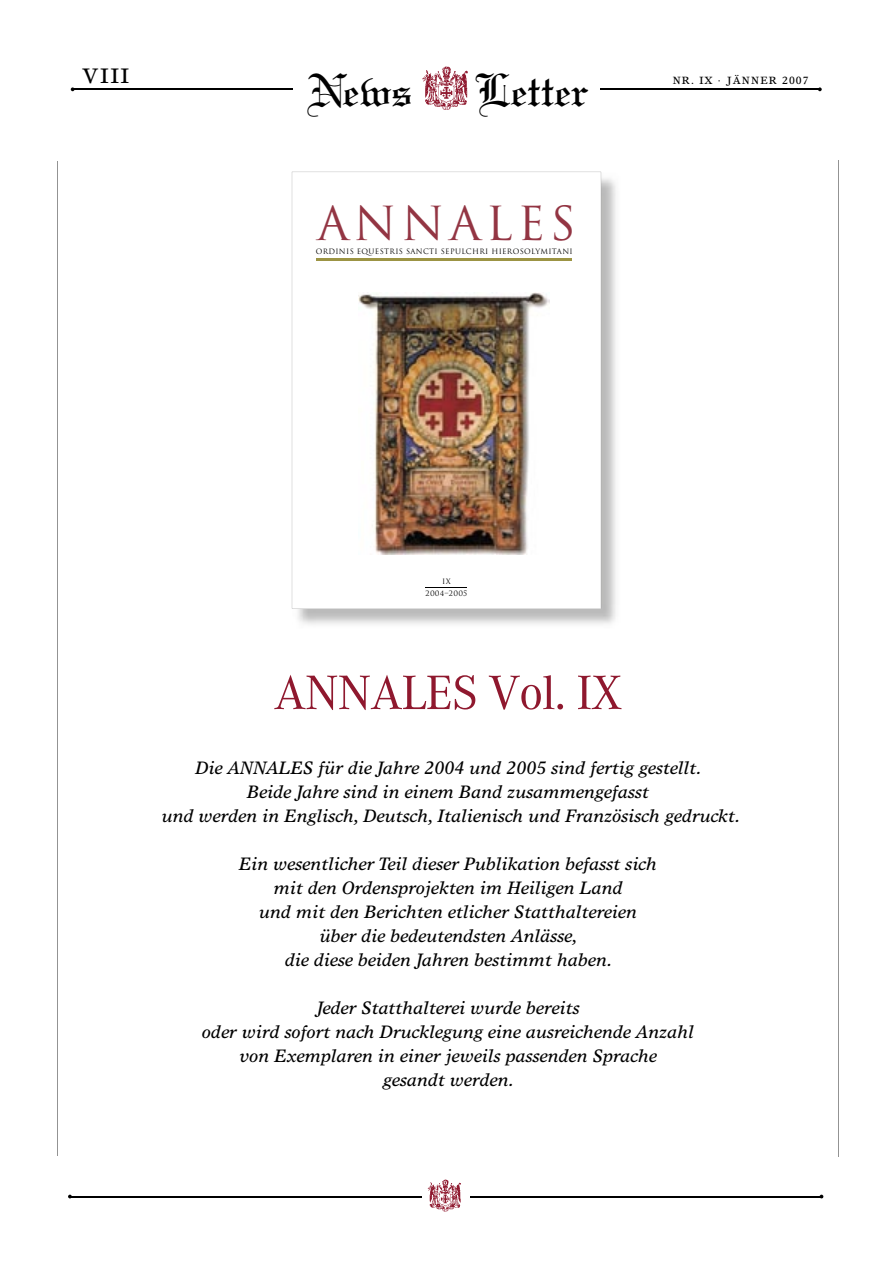
<style>
.page{position:relative;width:893px;height:1263px;background:#fff}
.page>*{position:absolute;margin:0;border:0;box-sizing:border-box;transform-origin:0 0}
.t1{font:49.95px "Corporate A";letter-spacing:-.02em;color:#8f182e}
.t2{font:49.35px "Linotext";color:#000}
.t3{font:45.6px "Trajan";letter-spacing:.1em;color:#933543}
.t4{font:21px "Times Europa";color:#000}
.t5{font:italic 18px/24px "Times Europa";color:#000;text-align:center}
.t6{font:10.5px "Times Europa";letter-spacing:.1em;color:#000}
.t7{font:7.2px/11.4px "Trajan";letter-spacing:.045em;color:#000;text-align:center}
</style>
<div class="page">
<hr style="left:70px;top:1196px;width:753px;height:1px;background:#000">
<div style="left:422px;top:1184px;width:47px;height:19px;background:#fff"></div>
<img style="left:427px;top:1179px;width:34px;height:33px">
<img style="left:422px;top:66px;width:46px;height:44px">
<hr style="left:74px;top:89px;width:219px;height:1px;background:#000">
<hr style="left:601px;top:89px;width:219px;height:1px;background:#000">
<svg style="left:71px;top:87px;width:4px;height:4px"></svg>
<svg style="left:818px;top:87px;width:4px;height:4px"></svg>
<svg style="left:292px;top:172px;width:309px;height:437px"></svg>
<hr style="left:426px;top:587px;width:41px;height:1px;background:#000">
<hr style="left:316px;top:258px;width:256px;height:2px;background:#9c9444">
<hr style="left:316px;top:260px;width:256px;height:1px;background:#9c9444">
<img style="left:358px;top:293px;width:191px;height:261px">
<hr style="left:838px;top:160px;width:1px;height:996px;background:#939393">
<hr style="left:57px;top:162px;width:1px;height:994px;background:#939393">
<p class="t4" style="left:82px;top:64px;width:49px">VIII</p>
<p class="t6" style="left:673px;top:74px;width:137px">NR. IX · JÄNNER 2007</p>
<h2 class="t2" style="left:307px;top:61px;width:107px">News</h2>
<h2 class="t2" style="left:475px;top:61px;width:116px">Letter</h2>
<h3 class="t3" style="left:317px;top:196px;width:260px">ANNALES</h3>
<p class="t7" style="left:316px;top:246px;width:258px">ORDINIS EQUESTRIS SANCTI SEPULCHRI HIEROSOLYMITANI</p>
<p class="t7" style="left:426px;top:576px;width:43px">IX<br>2004–2005</p>
<h1 class="t1" style="left:274px;top:665px;width:350px">ANNALES Vol. IX</h1>
<p class="t5" style="left:162px;top:755px;width:580px">Die ANNALES für die Jahre 2004 und 2005 sind fertig gestellt.<br>Beide Jahre sind in einem Band zusammengefasst<br>und werden in Englisch, Deutsch, Italienisch und Französisch gedruckt.</p>
<p class="t5" style="left:239px;top:851px;width:419px">Ein wesentlicher Teil dieser Publikation befasst sich mit den Ordensprojekten im Heiligen Land<br>und mit den Berichten etlicher Statthaltereien über die bedeutendsten Anlässe,<br>die diese beiden Jahren bestimmt haben.</p>
<p class="t5" style="left:202px;top:995px;width:493px">Jeder Statthalterei wurde bereits<br>oder wird sofort nach Drucklegung eine ausreichende Anzahl von Exemplaren in einer jeweils passenden Sprache<br>gesandt werden.</p>
</div>
